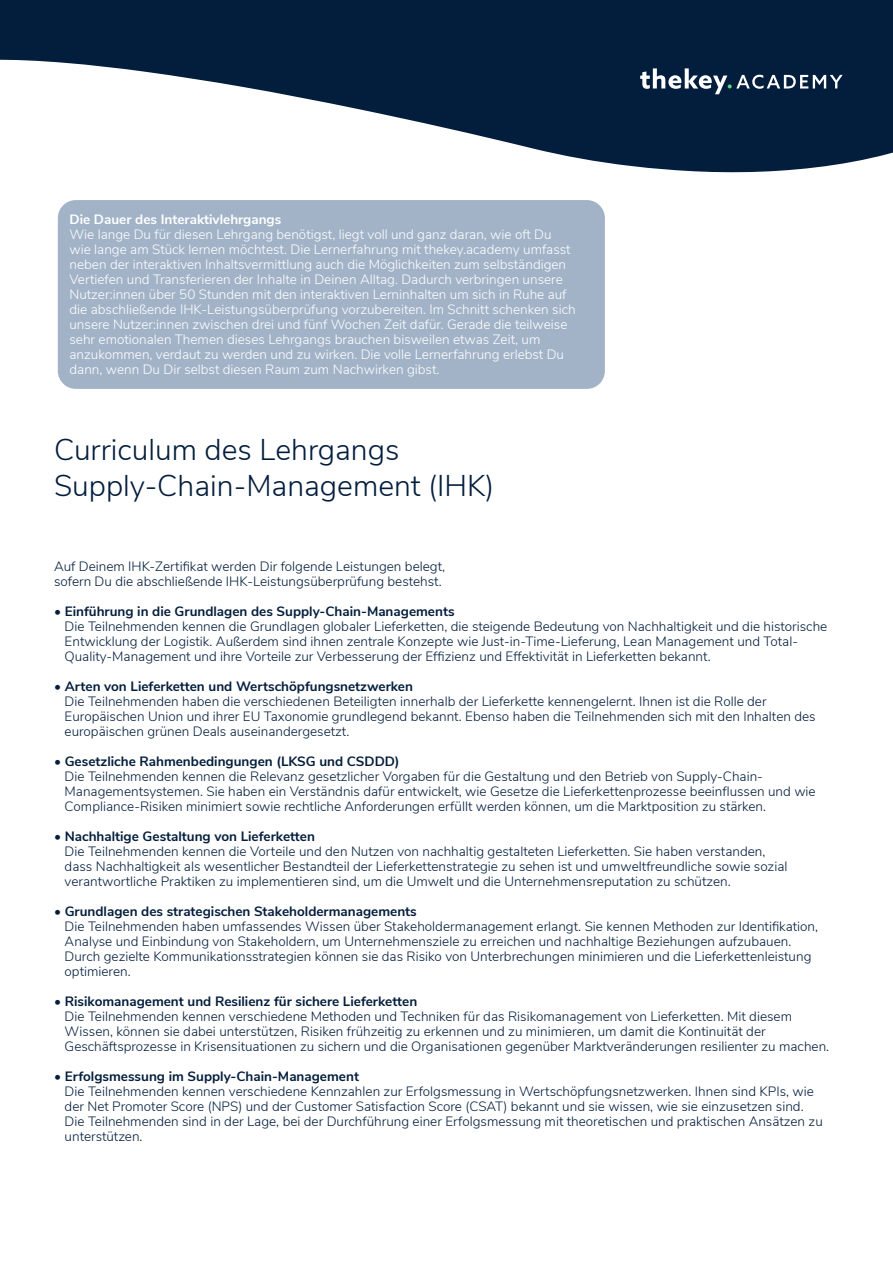
<style>
.page{position:relative;width:893px;height:1263px;background:#fff}
.page>*{position:absolute;margin:0;border:0;box-sizing:border-box;transform-origin:0 0}
.t1{font:300 30px/36px "Nunito Sans";color:#031d3c}
.t2{font:300 13.5px/15px "Nunito Sans";color:#031d3c}
.t3{font:300 13.5px/15px "Nunito Sans";color:#fff}
.t4{font:700 13.5px "Nunito Sans";color:#031d3c}
.t5{font:700 13.5px "Nunito Sans";color:#fff}
</style>
<div class="page">
<svg style="left:0;top:0;width:893px;height:172px;fill:#031d3c"></svg>
<svg style="left:640px;top:68px;width:203px;height:26px"></svg>
<div style="left:58px;top:200px;width:547px;height:189px;background:#a2b3c8;border-radius:18px"></div>
<p class="t5" style="left:70px;top:209px;width:213px">Die Dauer des Interaktivlehrgangs</p>
<p class="t3" style="left:70px;top:226px;width:508px">Wie lange Du für diesen Lehrgang benötigst, liegt voll und ganz daran, wie oft Du wie lange am Stück lernen möchtest. Die Lernerfahrung mit thekey.academy umfasst neben der interaktiven Inhaltsvermittlung auch die Möglichkeiten zum selbständigen Vertiefen und Transferieren der Inhalte in Deinen Alltag. Dadurch verbringen unsere Nutzer:innen über 50 Stunden mit den interaktiven Lerninhalten um sich in Ruhe auf die abschließende IHK-Leistungsüberprüfung vorzubereiten. Im Schnitt schenken sich unsere Nutzer:innen zwischen drei und fünf Wochen Zeit dafür. Gerade die teilweise sehr emotionalen Themen dieses Lehrgangs brauchen bisweilen etwas Zeit, um anzukommen, verdaut zu werden und zu wirken. Die volle Lernerfahrung erlebst Du dann, wenn Du Dir selbst diesen Raum zum Nachwirken gibst.</p>
<h1 class="t1" style="left:54px;top:429px;width:442px">Curriculum des Lehrgangs<br>Supply-Chain-Management (IHK)</h1>
<p class="t2" style="left:54px;top:558px;width:393px">Auf Deinem IHK-Zertifikat werden Dir folgende Leistungen belegt, sofern Du die abschließende IHK-Leistungsüberprüfung bestehst.</p>
<p class="t4" style="left:54px;top:601px;width:402px">• Einführung in die Grundlagen des Supply-Chain-Managements</p>
<p class="t2" style="left:65px;top:618px;width:764px">Die Teilnehmenden kennen die Grundlagen globaler Lieferketten, die steigende Bedeutung von Nachhaltigkeit und die historische<br>Entwicklung der Logistik. Außerdem sind ihnen zentrale Konzepte wie Just-in-Time-Lieferung, Lean Management und Total-<br>Quality-Management und ihre Vorteile zur Verbesserung der Effizienz und Effektivität in Lieferketten bekannt.</p>
<p class="t4" style="left:54px;top:676px;width:361px">• Arten von Lieferketten und Wertschöpfungsnetzwerken</p>
<p class="t2" style="left:65px;top:693px;width:753px">Die Teilnehmenden haben die verschiedenen Beteiligten innerhalb der Lieferkette kennengelernt. Ihnen ist die Rolle der<br>Europäischen Union und ihrer EU Taxonomie grundlegend bekannt. Ebenso haben die Teilnehmenden sich mit den Inhalten des europäischen grünen Deals auseinandergesetzt.</p>
<p class="t4" style="left:54px;top:751px;width:347px">• Gesetzliche Rahmenbedingungen (LKSG und CSDDD)</p>
<p class="t2" style="left:65px;top:768px;width:753px">Die Teilnehmenden kennen die Relevanz gesetzlicher Vorgaben für die Gestaltung und den Betrieb von Supply-Chain-<br>Managementsystemen. Sie haben ein Verständnis dafür entwickelt, wie Gesetze die Lieferkettenprozesse beeinflussen und wie<br>Compliance-Risiken minimiert sowie rechtliche Anforderungen erfüllt werden können, um die Marktposition zu stärken.</p>
<p class="t4" style="left:54px;top:826px;width:262px">• Nachhaltige Gestaltung von Lieferketten</p>
<p class="t2" style="left:65px;top:843px;width:724px">Die Teilnehmenden kennen die Vorteile und den Nutzen von nachhaltig gestalteten Lieferketten. Sie haben verstanden, dass Nachhaltigkeit als wesentlicher Bestandteil der Lieferkettenstrategie zu sehen ist und umweltfreundliche sowie sozial verantwortliche Praktiken zu implementieren sind, um die Umwelt und die Unternehmensreputation zu schützen.</p>
<p class="t4" style="left:54px;top:901px;width:364px">• Grundlagen des strategischen Stakeholdermanagements</p>
<p class="t2" style="left:65px;top:918px;width:755px">Die Teilnehmenden haben umfassendes Wissen über Stakeholdermanagement erlangt. Sie kennen Methoden zur Identifikation, Analyse und Einbindung von Stakeholdern, um Unternehmensziele zu erreichen und nachhaltige Beziehungen aufzubauen.<br>Durch gezielte Kommunikationsstrategien können sie das Risiko von Unterbrechungen minimieren und die Lieferkettenleistung optimieren.</p>
<p class="t4" style="left:54px;top:991px;width:365px">• Risikomanagement und Resilienz für sichere Lieferketten</p>
<p class="t2" style="left:65px;top:1008px;width:766px">Die Teilnehmenden kennen verschiedene Methoden und Techniken für das Risikomanagement von Lieferketten. Mit diesem<br>Wissen, können sie dabei unterstützen, Risiken frühzeitig zu erkennen und zu minimieren, um damit die Kontinuität der<br>Geschäftsprozesse in Krisensituationen zu sichern und die Organisationen gegenüber Marktveränderungen resilienter zu machen.</p>
<p class="t4" style="left:54px;top:1066px;width:306px">• Erfolgsmessung im Supply-Chain-Management</p>
<p class="t2" style="left:65px;top:1083px;width:760px">Die Teilnehmenden kennen verschiedene Kennzahlen zur Erfolgsmessung in Wertschöpfungsnetzwerken. Ihnen sind KPIs, wie der Net Promoter Score (NPS) und der Customer Satisfaction Score (CSAT) bekannt und sie wissen, wie sie einzusetzen sind.<br>Die Teilnehmenden sind in der Lage, bei der Durchführung einer Erfolgsmessung mit theoretischen und praktischen Ansätzen zu unterstützen.</p>
</div>
